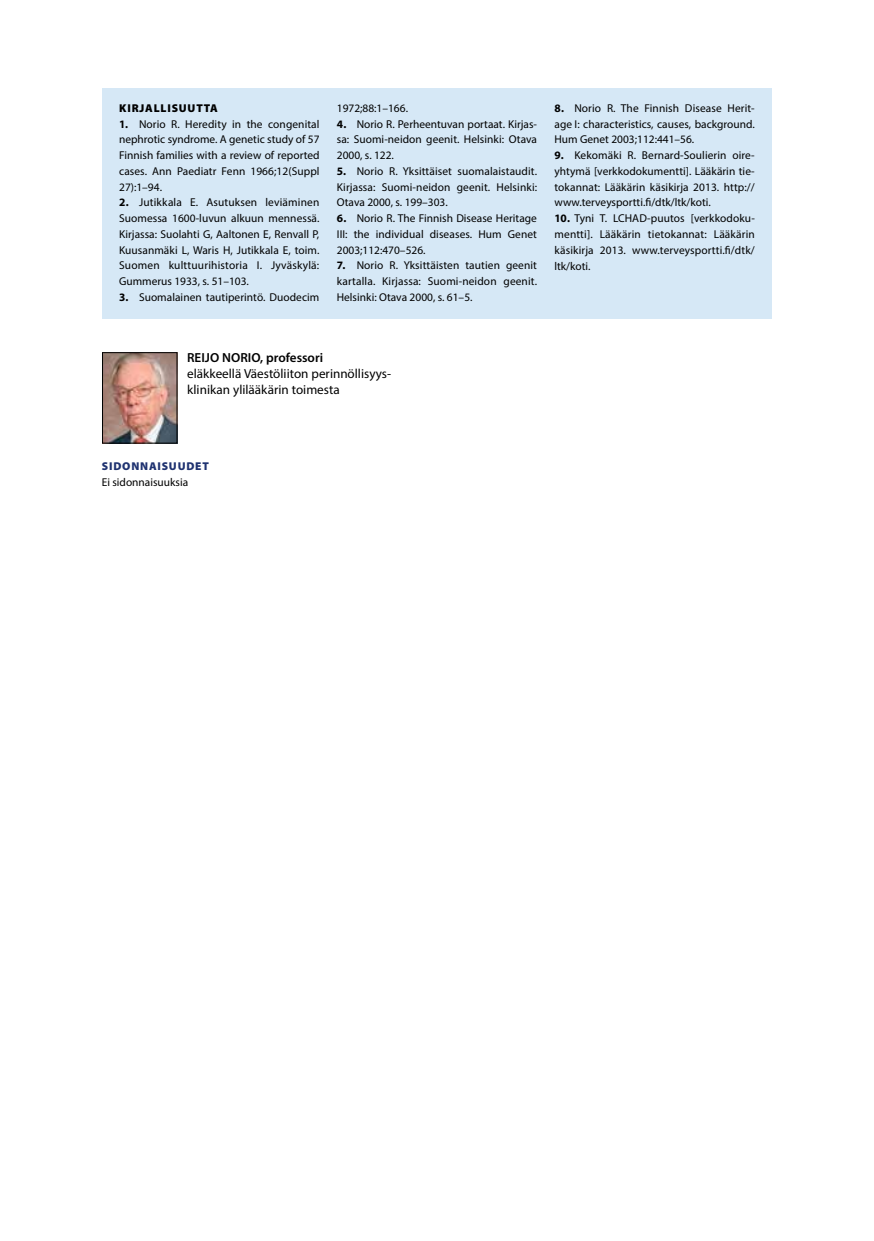
<style>
.page{position:relative;width:874px;height:1241px;background:#fff}
.page>*{position:absolute;margin:0;border:0;box-sizing:border-box;transform-origin:0 0}
.t1{font:13.12px/15.8px "Myriad Pro";color:#000}
.t2{font:600 13.12px "Myriad Pro";color:#000}
.t3{font:11.38px/15.8px "Myriad Pro";letter-spacing:.005em;color:#000;text-align:justify}
.t4{font:900 11.38px "Myriad Pro";letter-spacing:.07em;color:#000}
.t5{font:900 11.38px "Myriad Pro";letter-spacing:.07em;color:#203371}
.s1{font-weight:700}
</style>
<div class="page">
<div style="left:102px;top:88px;width:669px;height:231px;background:#d6e8f6"></div>
<img style="left:104px;top:354px;width:71px;height:87px">
<div style="left:102px;top:352px;width:75px;height:91px;border:1px solid #000"></div>
<p class="t4" style="left:119px;top:100px;width:100px">KIRJALLISUUTTA</p>
<p class="t3" style="left:119px;top:116px;width:202px"><span class="s1">1.</span> Norio R. Heredity in the congenital nephrotic syndrome. A genetic study of 57<br>Finnish families with a review of reported cases. Ann Paediatr Fenn 1966;12(Suppl 27):1–94.</p>
<p class="t3" style="left:119px;top:194px;width:202px"><span class="s1">2.</span> Jutikkala E. Asutuksen leviäminen Suomessa 1600-luvun alkuun mennessä.<br>Kirjassa: Suolahti G, Aaltonen E, Renvall P, Kuusanmäki L, Waris H, Jutikkala E, toim.<br>Suomen kulttuurihistoria I. Jyväskylä:<br>Gummerus 1933, s. 51–103.</p>
<p class="t3" style="left:119px;top:289px;width:201px"><span class="s1">3.</span> Suomalainen tautiperintö. Duodecim</p>
<p class="t3" style="left:336px;top:100px;width:73px">1972;88:1–166.</p>
<p class="t3" style="left:336px;top:116px;width:202px"><span class="s1">4.</span> Norio R. Perheentuvan portaat. Kirjas&shy;sa: Suomi-neidon geenit. Helsinki: Otava 2000, s. 122.</p>
<p class="t3" style="left:336px;top:163px;width:202px"><span class="s1">5.</span> Norio R. Yksittäiset suomalaistaudit.<br>Kirjassa: Suomi-neidon geenit. Helsinki:<br>Otava 2000, s. 199–303.</p>
<p class="t3" style="left:336px;top:210px;width:202px"><span class="s1">6.</span> Norio R. The Finnish Disease Heritage III: the individual diseases. Hum Genet 2003;112:470–526.</p>
<p class="t3" style="left:336px;top:257px;width:202px"><span class="s1">7.</span> Norio R. Yksittäisten tautien geenit kartalla. Kirjassa: Suomi-neidon geenit.<br>Helsinki: Otava 2000, s. 61–5.</p>
<p class="t3" style="left:554px;top:100px;width:202px"><span class="s1">8.</span> Norio R. The Finnish Disease Herit&shy;age I: characteristics, causes, background.<br>Hum Genet 2003;112:441–56.</p>
<p class="t3" style="left:554px;top:147px;width:201px"><span class="s1">9.</span> Kekomäki R. Bernard-Soulierin oire&shy;yhtymä [verkkodokumentti]. Lääkärin tie&shy;tokannat: Lääkärin käsikirja 2013. http:// www.terveysportti.fi/dtk/ltk/koti.</p>
<p class="t3" style="left:554px;top:210px;width:202px"><span class="s1">10.</span> Tyni T. LCHAD-puutos [verkkodoku&shy;mentti]. Lääkärin tietokannat: Lääkärin käsikirja 2013. www.terveysportti.fi/dtk/ ltk/koti.</p>
<p class="t2" style="left:187px;top:349px;width:137px">REIJO NORIO, professori</p>
<p class="t1" style="left:187px;top:365px;width:204px">eläkkeellä Väestöliiton perinnöllisyys&shy;klinikan ylilääkärin toimesta</p>
<p class="t5" style="left:102px;top:458px;width:108px">SIDONNAISUUDET</p>
<p class="t3" style="left:102px;top:474px;width:88px">Ei sidonnaisuuksia</p>
</div>
